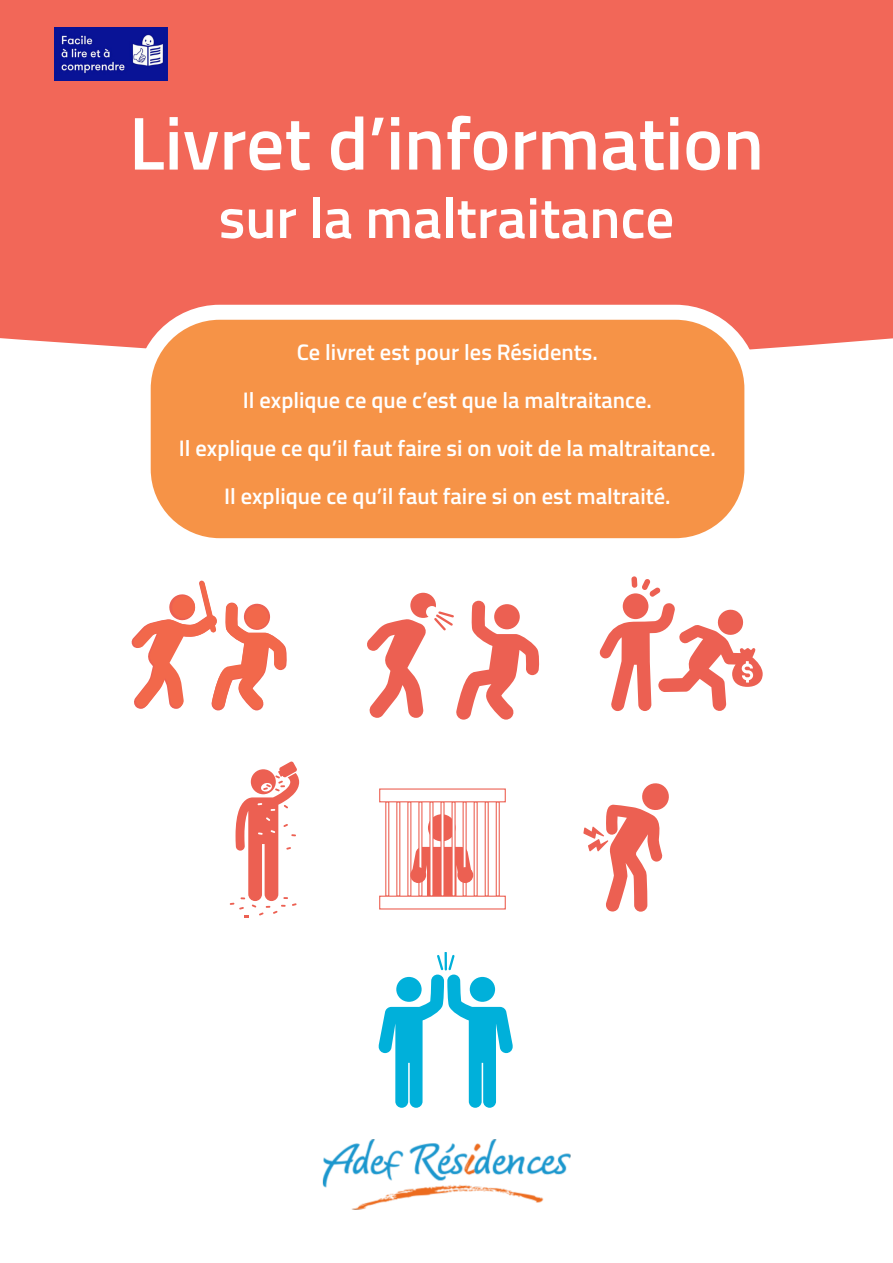
<style>
.page{position:relative;width:893px;height:1263px;background:#fff}
.page>*{position:absolute;margin:0;border:0;box-sizing:border-box;transform-origin:0 0}
.t1{font:600 75px "Titillium";color:#fff}
.t2{font:600 57px "Titillium";color:#fff}
.t3{font:600 22.5px "Titillium";color:#fff}
</style>
<div class="page">
<div style="left:0;top:0;width:893px;height:350px;background:#f26758"></div>
<div style="left:143px;top:312px;width:609px;height:234px;background:#f69347;border-radius:77px"></div>
<div style="left:136px;top:305px;width:623px;height:248px;border:15px solid #fff;border-radius:77px"></div>
<img style="left:322px;top:1139px;width:249px;height:71px">
<div style="left:410px;top:593px;width:26px;height:25px;background:#ec6052;border-radius:50%"></div>
<svg style="left:367px;top:600px;width:172px;height:120px"></svg>
<div style="left:428px;top:814px;width:27px;height:27px;background:#ec6052;border-radius:50%"></div>
<svg style="left:412px;top:847px;width:60px;height:49px"></svg>
<div style="left:385px;top:801px;width:4px;height:96px;border:1px solid #ec6052"></div>
<div style="left:396px;top:801px;width:4px;height:96px;border:1px solid #ec6052"></div>
<div style="left:407px;top:801px;width:4px;height:96px;border:1px solid #ec6052"></div>
<div style="left:429px;top:801px;width:4px;height:96px;border:1px solid #ec6052"></div>
<hr style="left:441px;top:802px;width:3px;height:94px;background:#fff">
<div style="left:440px;top:801px;width:5px;height:96px;border:1px solid #ec6052"></div>
<hr style="left:452px;top:802px;width:3px;height:94px;background:#fff">
<div style="left:451px;top:801px;width:5px;height:96px;border:1px solid #ec6052"></div>
<div style="left:463px;top:801px;width:4px;height:96px;border:1px solid #ec6052"></div>
<div style="left:474px;top:801px;width:4px;height:96px;border:1px solid #ec6052"></div>
<div style="left:485px;top:801px;width:4px;height:96px;border:1px solid #ec6052"></div>
<div style="left:496px;top:801px;width:4px;height:96px;border:1px solid #ec6052"></div>
<div style="left:379px;top:788px;width:127px;height:14px;border:1px solid #ec6052"></div>
<div style="left:379px;top:896px;width:127px;height:13px;border:1px solid #ec6052"></div>
<div style="left:410px;top:867px;width:16px;height:16px;background:#ec6052;border-radius:50%"></div>
<div style="left:457px;top:867px;width:16px;height:16px;background:#ec6052;border-radius:50%"></div>
<svg style="left:583px;top:783px;width:86px;height:129px"></svg>
<svg style="left:230px;top:761px;width:69px;height:157px"></svg>
<svg style="left:631px;top:576px;width:30px;height:21px"></svg>
<svg style="left:600px;top:603px;width:163px;height:108px"></svg>
<div style="left:623px;top:593px;width:25px;height:26px;background:#ec6052;border-radius:50%"></div>
<svg style="left:379px;top:953px;width:134px;height:155px"></svg>
<svg style="left:131px;top:580px;width:156px;height:130px"></svg>
<img style="left:54px;top:28px;width:113px;height:52px">
<p class="t1" style="left:129px;top:87px;width:636px">Livret d’information</p>
<p class="t2" style="left:219px;top:175px;width:457px">sur la maltraitance</p>
<p class="t3" style="left:297px;top:335px;width:302px">Ce livret est pour les Résidents.</p>
<p class="t3" style="left:243px;top:383px;width:411px">Il explique ce que c’est que la maltraitance.</p>
<p class="t3" style="left:179px;top:431px;width:538px">Il explique ce qu’il faut faire si on voit de la maltraitance.</p>
<p class="t3" style="left:224px;top:479px;width:448px">Il explique ce qu’il faut faire si on est maltraité.</p>
</div>
